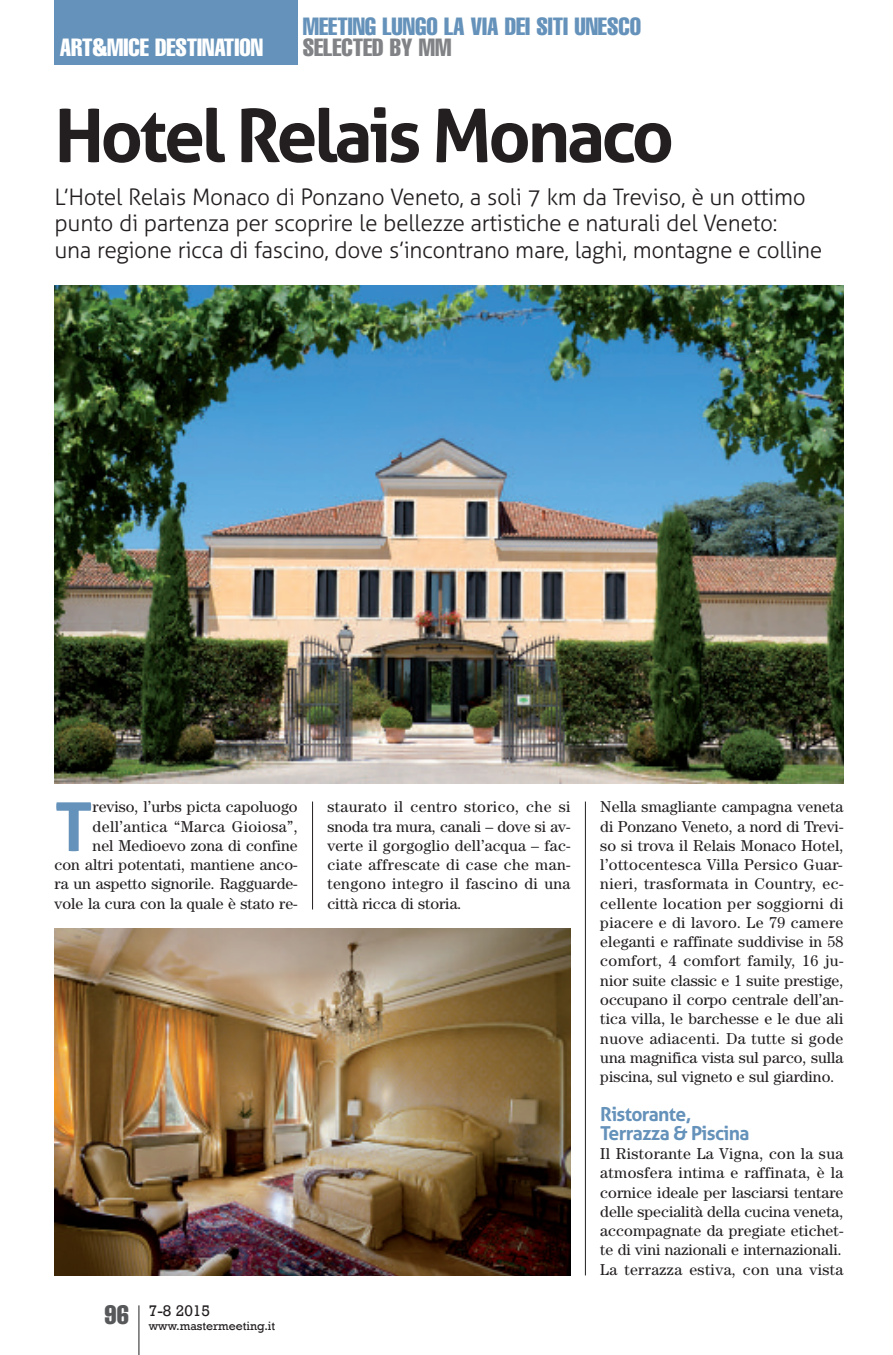
<style>
.page{position:relative;width:893px;height:1355px;background:#fff}
.page>*{position:absolute;margin:0;border:0;box-sizing:border-box;transform-origin:0 0}
.t1{font:700 73.5px "Aller";letter-spacing:-.05em;color:#231f20}
.t2{font:700 67.55px "Aller";color:#6592ba}
.t3{font:extra-condensed 24.5px "Helvetica";color:#6592ba}
.t4{font:extra-condensed 24.5px "Helvetica";color:#fff}
.t5{font:extra-condensed 24.5px "Helvetica";color:#808285}
.t6{font:300 22.75px/26.2px "Aller";letter-spacing:-.015em;color:#231f20}
.t7{font:700 19.25px/19.2px "Aller";letter-spacing:-.035em;color:#6592ba}
.t8{font:15.75px/19.2px "Century";color:#231f20;text-align:justify}
.t9{font:15.75px "Rockwell";color:#231f20}
.t10{font:12.25px "Rockwell";color:#231f20}
</style>
<div class="page">
<hr style="left:138px;top:1305px;width:1px;height:49px;background:#231f20">
<div style="left:55px;top:0;width:243px;height:64px;background:#6592ba"></div>
<hr style="left:312px;top:801px;width:1px;height:108px;background:#231f20">
<hr style="left:585px;top:801px;width:1px;height:474px;background:#231f20">
<img style="left:55px;top:285px;width:788px;height:498px">
<img style="left:55px;top:928px;width:515px;height:347px">
<h3 class="t4" style="left:60px;top:39px;width:205px">ART&amp;MICE DESTINATION</h3>
<h3 class="t3" style="left:303px;top:18px;width:340px">MEETING LUNGO LA VIA DEI SITI UNESCO</h3>
<h3 class="t5" style="left:303px;top:39px;width:150px">SELECTED BY MM</h3>
<h1 class="t1" style="left:55px;top:93px;width:621px">Hotel Relais Monaco</h1>
<h3 class="t6" style="left:55px;top:184px;width:769px">L’Hotel Relais Monaco di Ponzano Veneto, a soli 7 km da Treviso, è un ottimo punto di partenza per scoprire le bellezze artistiche e naturali del Veneto:<br>una regione ricca di fascino, dove s’incontrano mare, laghi, montagne e colline</h3>
<p class="t8" style="left:55px;top:798px;width:245px;text-align:right">reviso, l’urbs picta capoluogo dell’antica “Marca Gioiosa”,<br>nel Medioevo zona di confine<br>con altri potentati, mantiene anco&shy;ra un aspetto signorile. Ragguarde&shy;vole la cura con la quale è stato re-</p>
<h2 class="t2" style="left:55px;top:787px;width:40px">T</h2>
<p class="t10" style="left:105px;top:1318px;width:172px"><sup>96</sup> www.mastermeeting.it</p>
<p class="t9" style="left:149px;top:1300px;width:63px">7-8 2015</p>
<p class="t8" style="left:327px;top:798px;width:245px">staurato il centro storico, che si snoda tra mura, canali – dove si av&shy;verte il gorgoglio dell’acqua – fac&shy;ciate affrescate di case che man&shy;tengono integro il fascino di una città ricca di storia.</p>
<p class="t8" style="left:600px;top:798px;width:245px">Nella smagliante campagna veneta di Ponzano Veneto, a nord di Trevi&shy;so si trova il Relais Monaco Hotel, l’ottocentesca Villa Persico Guar&shy;nieri, trasformata in Country, ec&shy;cellente location per soggiorni di piacere e di lavoro. Le 79 camere eleganti e raffinate suddivise in 58 comfort, 4 comfort family, 16 ju&shy;nior suite classic e 1 suite prestige, occupano il corpo centrale dell’an&shy;tica villa, le barchesse e le due ali nuove adiacenti. Da tutte si gode una magnifica vista sul parco, sulla piscina, sul vigneto e sul giardino.</p>
<p class="t7" style="left:600px;top:1104px;width:151px">Ristorante,<br>Terrazza &amp; Piscina</p>
<p class="t8" style="left:600px;top:1145px;width:245px">Il Ristorante La Vigna, con la sua atmosfera intima e raffinata, è la cornice ideale per lasciarsi tentare delle specialità della cucina veneta, accompagnate da pregiate etichet&shy;te di vini nazionali e internazionali.<br>La terrazza estiva, con una vista</p>
</div>
